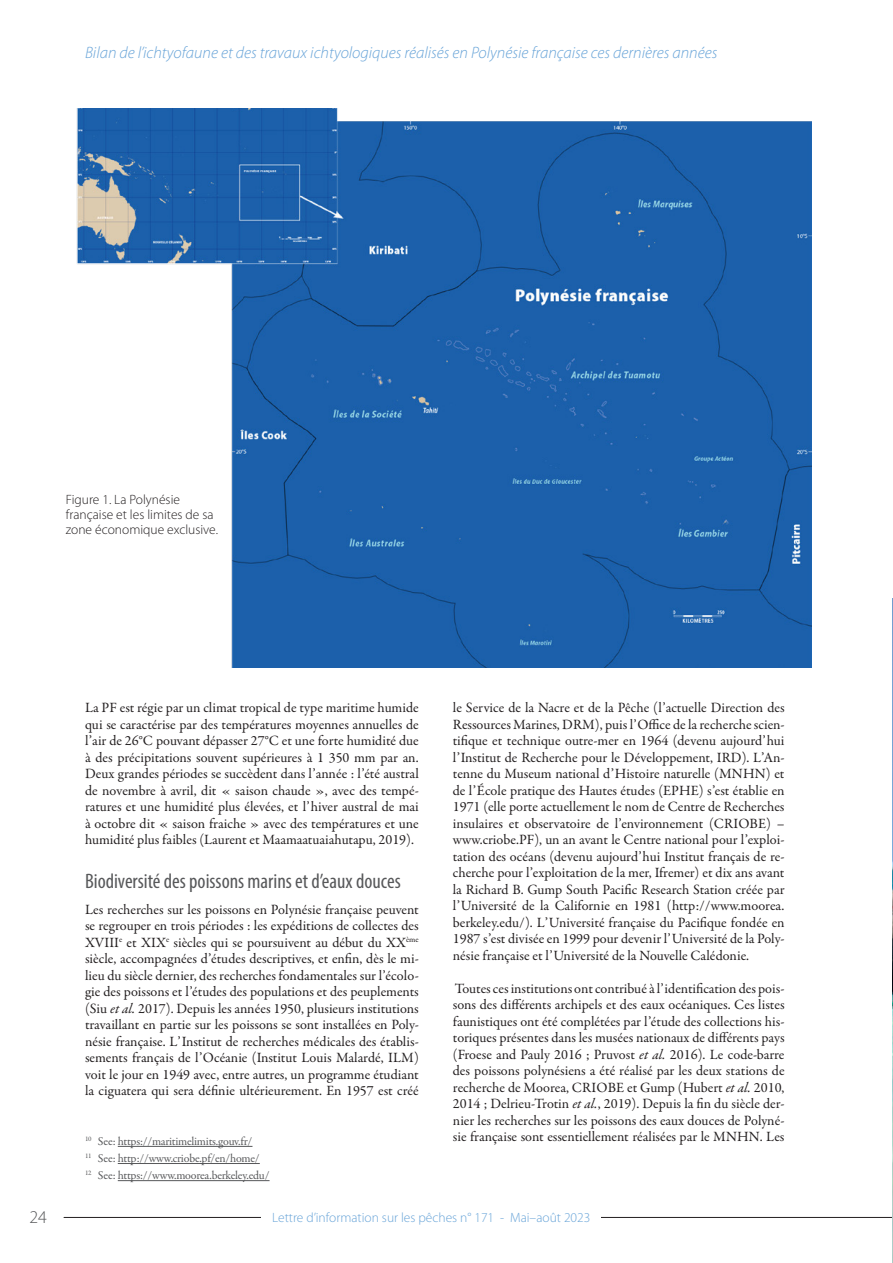
<style>
.page{position:relative;width:893px;height:1263px;background:#fff}
.page>*{position:absolute;margin:0;border:0;box-sizing:border-box;transform-origin:0 0}
.VF-Heading_1{font:condensed 21px "Myriad Pro";color:#57585a}
.t1{font:300 18px "Myriad Pro";color:#57585a}
.Title_feature{font:italic 300 16.5px "Myriad Pro";color:#68a4d8}
.Heading_1{font:14.25px/16.5px "Garamond Premr Pro";color:#231f20;text-align:justify}
.caption_Figure{font:300 13.5px/15px "Myriad Pro";color:#231f20}
.t2{font:300 13.5px "Myriad Pro";color:#68a4d8}
.footnotes{font:12px "Garamond Premr Pro";letter-spacing:-.02em;color:#57585a}
.s1{font-style:italic}
</style>
<div class="page">
<hr style="left:64px;top:1217px;width:828px;height:1px;background:#231f20">
<div style="left:261px;top:1212px;width:340px;height:19px;background:#fff"></div>
<img style="left:892px;top:598px;width:1px;height:665px">
<hr style="left:118px;top:1146px;width:134px;height:1px;background:#57585a">
<hr style="left:118px;top:1163px;width:142px;height:1px;background:#57585a">
<hr style="left:118px;top:1180px;width:152px;height:1px;background:#57585a">
<img style="left:76px;top:108px;width:735px;height:559px">
<p class="Title_feature" style="left:85px;top:43px;width:634px">Bilan de l’ichtyofaune et des travaux ichtyologiques réalisés en Polynésie française ces dernières années</p>
<p class="caption_Figure" style="left:66px;top:492px;width:154px">Figure 1. La Polynésie française et les limites de sa zone économique exclusive.</p>
<p class="Heading_1" style="left:85px;top:700px;width:335px">La PF est régie par un climat tropical de type maritime humide qui se caractérise par des températures moyennes annuelles de l’air de 26°C pouvant dépasser 27°C et une forte humidité due à des précipitations souvent supérieures à 1 350 mm par an.<br>Deux grandes périodes se succèdent dans l’année : l’été austral de novembre à avril, dit « saison chaude », avec des tempé&shy;ratures et une humidité plus élevées, et l’hiver austral de mai à octobre dit « saison fraiche » avec des températures et une humidité plus faibles (Laurent et Maamaatuaiahutapu, 2019).</p>
<p class="VF-Heading_1" style="left:85px;top:868px;width:317px">Biodiversité des poissons marins et d’eaux douces</p>
<p class="Heading_1" style="left:85px;top:901px;width:335px">Les recherches sur les poissons en Polynésie française peuvent se regrouper en trois périodes : les expéditions de collectes des XVIII<sup>e</sup> et XIX<sup>e</sup> siècles qui se poursuivent au début du XX<sup>ème </sup>siècle, accompagnées d’études descriptives, et enfin, dès le mi&shy;lieu du siècle dernier, des recherches fondamentales sur l’écolo&shy;gie des poissons et l’études des populations et des peuplements (Siu <span class="s1">et al.</span> 2017). Depuis les années 1950, plusieurs institutions travaillant en partie sur les poissons se sont installées en Poly&shy;nésie française. L’Institut de recherches médicales des établis&shy;sements français de l’Océanie (Institut Louis Malardé, ILM) voit le jour en 1949 avec, entre autres, un programme étudiant la ciguatera qui sera définie ultérieurement. En 1957 est créé</p>
<p class="footnotes" style="left:85px;top:1134px;width:169px"><sup>10</sup> See: https://maritimelimits.gouv.fr/</p>
<p class="footnotes" style="left:85px;top:1151px;width:176px"><sup>11</sup> See: http://www.criobe.pf/en/home/</p>
<p class="footnotes" style="left:85px;top:1168px;width:186px"><sup>12</sup> See: https://www.moorea.berkeley.edu/</p>
<p class="Heading_1" style="left:453px;top:700px;width:333px">le Service de la Nacre et de la Pêche (l’actuelle Direction des Ressources Marines, DRM), puis l’Office de la recherche scien&shy;tifique et technique outre-mer en 1964 (devenu aujourd’hui l’Institut de Recherche pour le Développement, IRD). L’An&shy;tenne du Museum national d’Histoire naturelle (MNHN) et de l’École pratique des Hautes études (EPHE) s’est établie en 1971 (elle porte actuellement le nom de Centre de Recherches insulaires et observatoire de l’environnement (CRIOBE) – www.criobe.PF), un an avant le Centre national pour l’exploi&shy;tation des océans (devenu aujourd’hui Institut français de re&shy;cherche pour l’exploitation de la mer, Ifremer) et dix ans avant la Richard B. Gump South Pacific Research Station créée par l’Université de la Californie en 1981 (http://www.moorea. berkeley.edu/). L’Université française du Pacifique fondée en 1987 s’est divisée en 1999 pour devenir l’Université de la Poly&shy;nésie française et l’Université de la Nouvelle Calédonie.</p>
<p class="Heading_1" style="left:453px;top:980px;width:333px">Toutes ces institutions ont contribué à l’identification des pois&shy;sons des différents archipels et des eaux océaniques. Ces listes faunistiques ont été complétées par l’étude des collections his&shy;toriques présentes dans les musées nationaux de différents pays (Froese and Pauly 2016 ; Pruvost <span class="s1">et al.</span> 2016). Le code-barre des poissons polynésiens a été réalisé par les deux stations de recherche de Moorea, CRIOBE et Gump (Hubert <span class="s1">et al.</span> 2010, 2014 ; Delrieu-Trotin <span class="s1">et al.</span>, 2019). Depuis la fin du siècle der&shy;nier les recherches sur les poissons des eaux douces de Polyné&shy;sie française sont essentiellement réalisées par le MNHN. Les</p>
<p class="t1" style="left:29px;top:1206px;width:19px">24</p>
<p class="t2" style="left:272px;top:1210px;width:320px">Lettre d’information sur les pêches n° 171 - Mai–août 2023</p>
</div>
